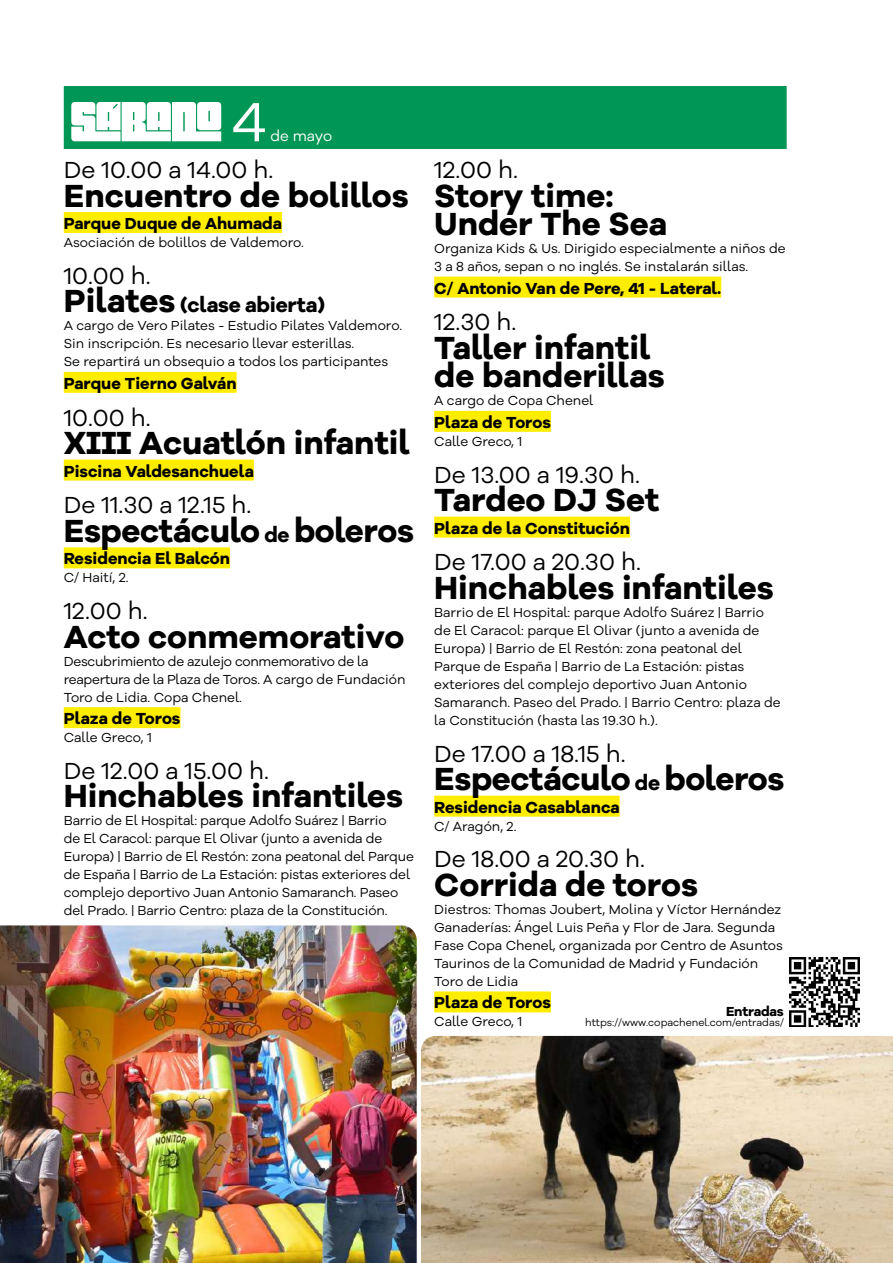
<style>
.page{position:relative;width:893px;height:1263px;background:#fff}
.page>*{position:absolute;margin:0;border:0;box-sizing:border-box;transform-origin:0 0}
.t1{font:900 54px "Pincoyablack";color:#fff}
.t2{font:700 33px/28.5px "Galano Grotesque Alt";color:#000}
.t3{font:24px "Galano Grotesque Alt";color:#000}
.t4{font:700 21px "Galano Grotesque Alt";letter-spacing:-.01em;color:#000}
.t5{font:700 16.5px "Galano Grotesque Alt";color:#000}
.t6{font:15px "Galano Grotesque Alt";letter-spacing:-.01em;color:#fff}
.t7{font:13.5px/18px "Galano Grotesque Alt";color:#000}
.t8{font:13.5px/18px "Galano Grotesque Alt";letter-spacing:-.02em;color:#000}
.t9{font:700 13.5px "Galano Grotesque Alt";letter-spacing:-.01em;color:#000}
.t10{font:10.5px "Galano Grotesque Alt";color:#000}
.s1{font-family:"Galano Grotesque Alt";font-weight:400;font-size:57px}
.s2{font-size:33px}
.s3{font-size:21px}
</style>
<div class="page">
<div style="left:64px;top:86px;width:723px;height:63px;background:#009655"></div>
<div style="left:64px;top:212px;width:218px;height:21px;background:#ffed00"></div>
<div style="left:64px;top:372px;width:173px;height:21px;background:#ffed00"></div>
<div style="left:64px;top:460px;width:190px;height:21px;background:#ffed00"></div>
<div style="left:64px;top:547px;width:166px;height:21px;background:#ffed00"></div>
<div style="left:64px;top:707px;width:116px;height:21px;background:#ffed00"></div>
<div style="left:434px;top:277px;width:287px;height:21px;background:#ffed00"></div>
<div style="left:434px;top:411px;width:117px;height:21px;background:#ffed00"></div>
<div style="left:434px;top:517px;width:196px;height:21px;background:#ffed00"></div>
<div style="left:434px;top:796px;width:186px;height:21px;background:#ffed00"></div>
<div style="left:434px;top:991px;width:117px;height:21px;background:#ffed00"></div>
<img style="left:0;top:925px;width:417px;height:338px">
<img style="left:421px;top:1036px;width:472px;height:227px">
<img style="left:790px;top:957px;width:69px;height:70px">
<h1 class="t1" style="left:71px;top:90px;width:197px">SÁBADO <span class="s1">4</span></h1>
<p class="t6" style="left:270px;top:127px;width:63px">de mayo</p>
<h3 class="t3" style="left:64px;top:154px;width:211px">De 10.00 a 14.00 h.</h3>
<h2 class="t2" style="left:64px;top:180px;width:346px">Encuentro de bolillos</h2>
<p class="t5" style="left:64px;top:213px;width:220px">Parque Duque de Ahumada</p>
<p class="t7" style="left:64px;top:233px;width:242px">Asociación de bolillos de Valdemoro.</p>
<h3 class="t3" style="left:64px;top:260px;width:88px">10.00 h.</h3>
<h3 class="t4" style="left:64px;top:292px;width:263px"><span class="s2">Pilates</span> (clase abierta)</h3>
<p class="t7" style="left:64px;top:316px;width:340px">A cargo de Vero Pilates - Estudio Pilates Valdemoro.<br>Sin inscripción. Es necesario llevar esterillas.<br>Se repartirá un obsequio a todos los participantes</p>
<p class="t5" style="left:64px;top:373px;width:174px">Parque Tierno Galván</p>
<h3 class="t3" style="left:64px;top:402px;width:88px">10.00 h.</h3>
<h2 class="t2" style="left:64px;top:428px;width:347px">XIII Acuatlón infantil</h2>
<p class="t5" style="left:64px;top:460px;width:192px">Piscina Valdesanchuela</p>
<h3 class="t3" style="left:64px;top:490px;width:189px">De 11.30 a 12.15 h.</h3>
<h2 class="t2" style="left:64px;top:515px;width:352px">Espectáculo <span class="s3">de</span> boleros</h2>
<p class="t5" style="left:64px;top:548px;width:168px">Residencia El Balcón</p>
<p class="t7" style="left:64px;top:568px;width:66px">C/ Haití, 2.</p>
<h3 class="t3" style="left:64px;top:595px;width:85px">12.00 h.</h3>
<h2 class="t2" style="left:64px;top:621px;width:342px">Acto conmemorativo</h2>
<p class="t8" style="left:64px;top:652px;width:343px">Descubrimiento de azulejo conmemorativo de la reapertura de la Plaza de Toros. A cargo de Fundación<br>Toro de Lidia. Copa Chenel.</p>
<p class="t5" style="left:64px;top:708px;width:118px">Plaza de Toros</p>
<p class="t7" style="left:64px;top:728px;width:90px">Calle Greco, 1</p>
<h3 class="t3" style="left:64px;top:755px;width:207px">De 12.00 a 15.00 h.</h3>
<h2 class="t2" style="left:64px;top:781px;width:341px">Hinchables infantiles</h2>
<p class="t7" style="left:64px;top:811px;width:352px">Barrio de El Hospital: parque Adolfo Suárez | Barrio<br>de El Caracol: parque El Olivar (junto a avenida de Europa) | Barrio de El Restón: zona peatonal del Parque de España | Barrio de La Estación: pistas exteriores del complejo deportivo Juan Antonio Samaranch. Paseo del Prado. | Barrio Centro: plaza de la Constitución.</p>
<h3 class="t3" style="left:434px;top:154px;width:85px">12.00 h.</h3>
<h2 class="t2" style="left:434px;top:180px;width:234px">Story time:<br>Under The Sea</h2>
<p class="t7" style="left:434px;top:239px;width:353px">Organiza Kids &amp; Us. Dirigido especialmente a niños de<br>3 a 8 años, sepan o no inglés. Se instalarán sillas.</p>
<p class="t5" style="left:434px;top:277px;width:289px">C/ Antonio Van de Pere, 41 - Lateral.</p>
<h3 class="t3" style="left:434px;top:307px;width:84px">12.30 h.</h3>
<h2 class="t2" style="left:434px;top:332px;width:232px">Taller infantil de banderillas</h2>
<p class="t7" style="left:434px;top:391px;width:161px">A cargo de Copa Chenel</p>
<p class="t5" style="left:434px;top:412px;width:118px">Plaza de Toros</p>
<p class="t7" style="left:434px;top:432px;width:90px">Calle Greco, 1</p>
<h3 class="t3" style="left:434px;top:459px;width:207px">De 13.00 a 19.30 h.</h3>
<h2 class="t2" style="left:434px;top:485px;width:227px">Tardeo DJ Set</h2>
<p class="t5" style="left:434px;top:517px;width:197px">Plaza de la Constitución</p>
<h3 class="t3" style="left:434px;top:547px;width:208px">De 17.00 a 20.30 h.</h3>
<h2 class="t2" style="left:434px;top:572px;width:341px">Hinchables infantiles</h2>
<p class="t7" style="left:434px;top:603px;width:348px">Barrio de El Hospital: parque Adolfo Suárez | Barrio de El Caracol: parque El Olivar (junto a avenida de Europa) | Barrio de El Restón: zona peatonal del Parque de España | Barrio de La Estación: pistas exteriores del complejo deportivo Juan Antonio Samaranch. Paseo del Prado. | Barrio Centro: plaza de la Constitución (hasta las 19.30 h.).</p>
<h3 class="t3" style="left:434px;top:738px;width:193px">De 17.00 a 18.15 h.</h3>
<h2 class="t2" style="left:434px;top:764px;width:352px">Espectáculo <span class="s3">de</span> boleros</h2>
<p class="t5" style="left:434px;top:796px;width:187px">Residencia Casablanca</p>
<p class="t7" style="left:434px;top:817px;width:84px">C/ Aragón, 2.</p>
<h3 class="t3" style="left:434px;top:844px;width:212px">De 18.00 a 20.30 h.</h3>
<h2 class="t2" style="left:434px;top:869px;width:265px">Corrida de toros</h2>
<p class="t7" style="left:434px;top:900px;width:350px">Diestros: Thomas Joubert, Molina y Víctor Hernández Ganaderías: Ángel Luis Peña y Flor de Jara. Segunda Fase Copa Chenel, organizada por Centro de Asuntos Taurinos de la Comunidad de Madrid y Fundación Toro de Lidia</p>
<p class="t5" style="left:434px;top:992px;width:118px">Plaza de Toros</p>
<p class="t7" style="left:434px;top:1012px;width:90px">Calle Greco, 1</p>
<p class="t9" style="left:726px;top:1002px;width:59px">Entradas</p>
<p class="t10" style="left:585px;top:1016px;width:200px">https://www.copachenel.com/entradas/</p>
</div>
